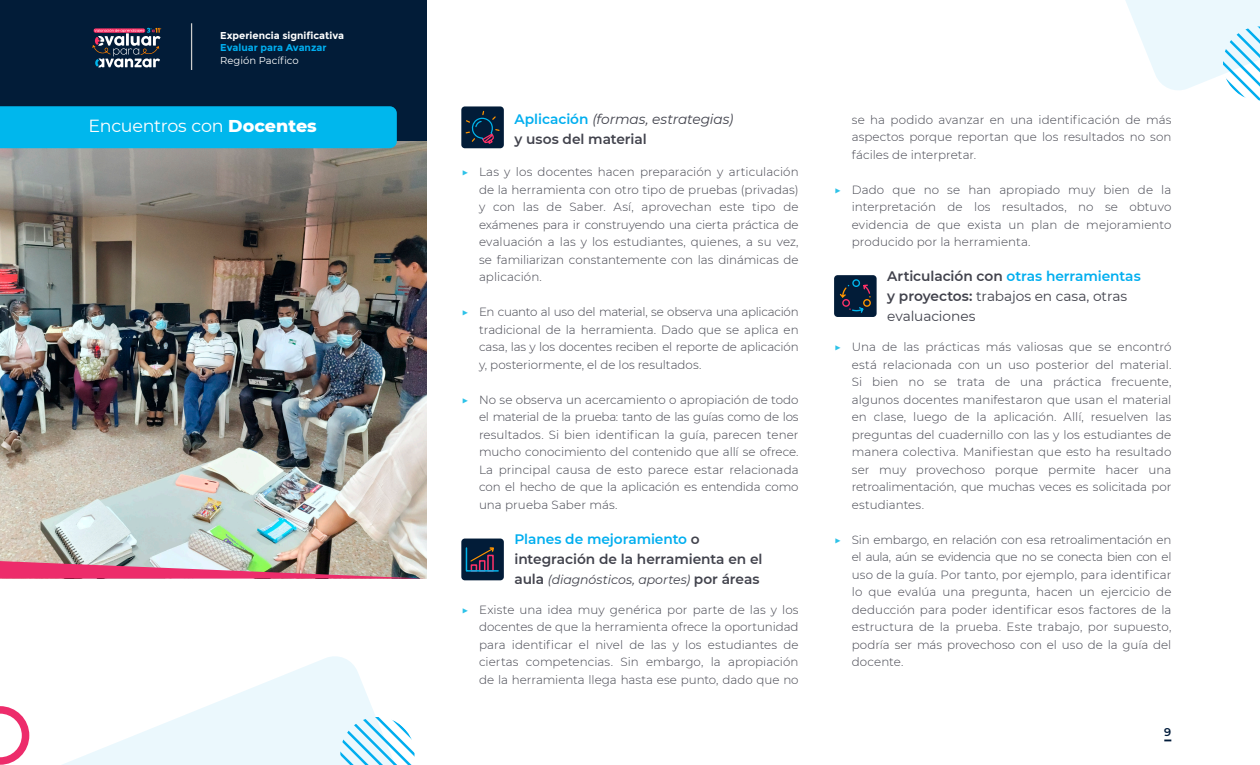
<style>
.page{position:relative;width:1260px;height:765px;background:#fff}
.page>*{position:absolute;margin:0;border:0;box-sizing:border-box;transform-origin:0 0}
.t1{font:17.5px "Montserrat";letter-spacing:-.015em;color:#fff}
.t2{font:13.75px/20px "Montserrat";letter-spacing:-.005em;color:#41424c}
.t3{font:600 13.75px/20px "Montserrat";letter-spacing:-.005em;color:#41424c}
.t4{font:italic 13.75px/20px "Montserrat";letter-spacing:-.01em;color:#41424c}
.t5{font:italic 12.5px "Montserrat";letter-spacing:-.005em;color:#41424c}
.t6{font:300 11.88px/17.5px "Montserrat";color:#41424c;text-align:justify}
.t7{font:600 11.25px "Montserrat";color:#001b3a}
.t8{font:700 10px/12.5px "Montserrat";color:#fff}
.s1{color:#00aeef}
.s2{font-weight:400}
.s3{font-weight:800}
.s4{font-weight:600;font-style:normal;color:#00aeef}
.s5{font-weight:600;font-style:normal}
.s6{font-weight:400;color:#2ec2e8}
.s7{font-weight:600;font-style:normal;font-size:13.75px}
.s8{font-weight:600}
.s9{font-weight:600;color:#00aeef}
</style>
<div class="page">
<svg style="left:1125px;top:0;width:135px;height:101px"></svg>
<div style="left:0;top:0;width:426px;height:491px;background:#021c38"></div>
<hr style="left:191px;top:23px;width:1px;height:47px;background:#cdcdcd">
<svg style="left:92px;top:28px;width:69px;height:39px"></svg>
<img style="left:0;top:142px;width:426px;height:437px">
<div style="left:0;top:106px;width:397px;height:42px;background:#00b7ed"></div>
<img style="left:0;top:561px;width:425px;height:18px">
<div style="left:461px;top:106px;width:43px;height:42px;background:#021c38;border-radius:4px"></div>
<svg style="left:465px;top:110px;width:35px;height:34px"></svg>
<div style="left:461px;top:539px;width:43px;height:41px;background:#021c38;border-radius:4px"></div>
<svg style="left:465px;top:547px;width:34px;height:25px"></svg>
<div style="left:834px;top:275px;width:43px;height:42px;background:#021c38;border-radius:4px"></div>
<div style="left:852px;top:279px;width:8px;height:8px;border:1px solid #00b4eb;border-radius:50%"></div>
<div style="left:842px;top:299px;width:8px;height:8px;border:1px solid #ff3268;border-radius:50%"></div>
<div style="left:863px;top:299px;width:8px;height:8px;border:1px solid #ff9400;border-radius:50%"></div>
<svg style="left:849px;top:306px;width:16px;height:7px"></svg>
<svg style="left:863px;top:284px;width:8px;height:14px"></svg>
<svg style="left:839px;top:285px;width:10px;height:13px"></svg>
<svg style="left:0;top:656px;width:376px;height:109px"></svg>
<svg style="left:338px;top:717px;width:77px;height:48px"></svg>
<p class="t8" style="left:220px;top:29px;width:125px">Experiencia significativa<br><span class="s1">Evaluar para Avanzar<br></span><span class="s2">Región Pacífico</span></p>
<h2 class="t1" style="left:89px;top:114px;width:230px">Encuentros con <span class="s3">Docentes</span></h2>
<h3 class="t4" style="left:514px;top:108px;width:220px"><span class="s4">Aplicación</span> (formas, estrategias) <span class="s5">y usos del material</span></h3>
<p class="t6" style="left:479px;top:163px;width:321px;text-indent:-18px"><span class="s6">▶</span> Las y los docentes hacen preparación y articulación de la herramienta con otro tipo de pruebas (privadas) y con las de Saber. Así, aprovechan este tipo de exámenes para ir construyendo una cierta práctica de evaluación a las y los estudiantes, quienes, a su vez, se familiarizan constantemente con las dinámicas de aplicación.</p>
<p class="t6" style="left:479px;top:303px;width:321px;text-indent:-18px"><span class="s6">▶</span> En cuanto al uso del material, se observa una aplicación tradicional de la herramienta. Dado que se aplica en casa, las y los docentes reciben el reporte de aplicación y, posteriormente, el de los resultados.</p>
<p class="t6" style="left:479px;top:390px;width:321px;text-indent:-18px"><span class="s6">▶</span> No se observa un acercamiento o apropiación de todo el material de la prueba: tanto de las guías como de los resultados. Si bien identifican la guía, parecen tener mucho conocimiento del contenido que allí se ofrece.<br>La principal causa de esto parece estar relacionada con el hecho de que la aplicación es entendida como una prueba Saber más.</p>
<h3 class="t3" style="left:514px;top:528px;width:250px"><span class="s1">Planes de mejoramiento</span> o integración de la herramienta en el</h3>
<h3 class="t5" style="left:514px;top:571px;width:247px"><span class="s7">aula</span> (diagnósticos, aportes) <span class="s7">por áreas</span></h3>
<p class="t6" style="left:479px;top:600px;width:321px;text-indent:-18px"><span class="s6">▶</span> Existe una idea muy genérica por parte de las y los docentes de que la herramienta ofrece la oportunidad para identificar el nivel de las y los estudiantes de ciertas competencias. Sin embargo, la apropiación de la herramienta llega hasta ese punto, dado que no</p>
<p class="t6" style="left:852px;top:110px;width:321px">se ha podido avanzar en una identificación de más aspectos porque reportan que los resultados no son fáciles de interpretar.</p>
<p class="t6" style="left:852px;top:180px;width:321px;text-indent:-18px"><span class="s6">▶</span> Dado que no se han apropiado muy bien de la interpretación de los resultados, no se obtuvo evidencia de que exista un plan de mejoramiento producido por la herramienta.</p>
<h3 class="t2" style="left:887px;top:266px;width:255px"><span class="s8">Articulación con</span> <span class="s9">otras herramientas </span><span class="s8">y proyectos:</span> trabajos en casa, otras evaluaciones</h3>
<p class="t6" style="left:852px;top:338px;width:321px;text-indent:-18px"><span class="s6">▶</span> Una de las prácticas más valiosas que se encontró está relacionada con un uso posterior del material.<br>Si bien no se trata de una práctica frecuente, algunos docentes manifestaron que usan el material en clase, luego de la aplicación. Allí, resuelven las preguntas del cuadernillo con las y los estudiantes de manera colectiva. Manifiestan que esto ha resultado ser muy provechoso porque permite hacer una retroalimentación, que muchas veces es solicitada por estudiantes.</p>
<p class="t6" style="left:852px;top:530px;width:321px;text-indent:-18px"><span class="s6">▶</span> Sin embargo, en relación con esa retroalimentación en el aula, aún se evidencia que no se conecta bien con el uso de la guía. Por tanto, por ejemplo, para identificar lo que evalúa una pregunta, hacen un ejercicio de deducción para poder identificar esos factores de la estructura de la prueba. Este trabajo, por supuesto, podría ser más provechoso con el uso de la guía del docente.</p>
<p class="t7" style="left:1164px;top:724px;width:9px">9</p>
</div>
